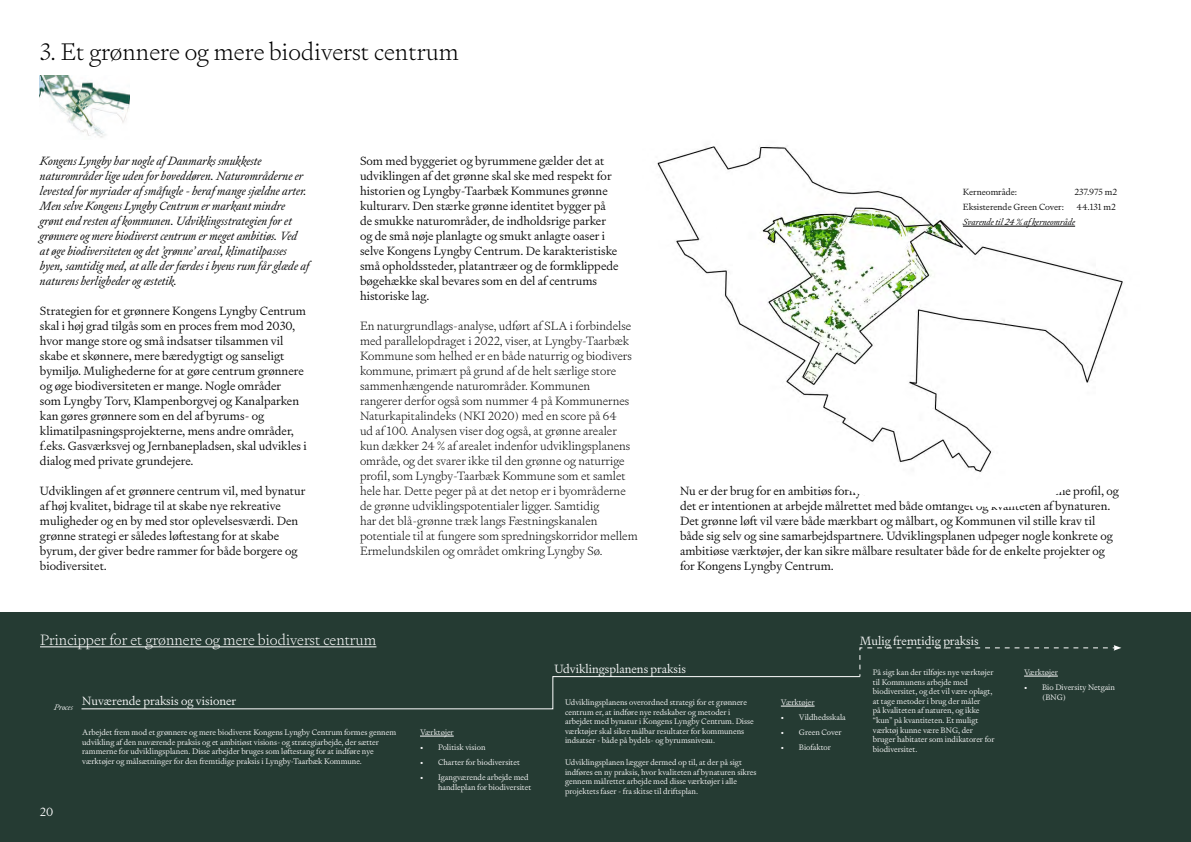
<style>
.page{position:relative;width:1191px;height:842px;background:#fff}
.page>*{position:absolute;margin:0;border:0;box-sizing:border-box;transform-origin:0 0}
.t1{font:200 24px "Signifier";color:#000001}
.t2{font:200 15px "Signifier";color:#fff}
.Body{font:300 12px/15px "Signifier";color:#000}
.Body-2{font:200 12px/15px "Signifier";color:#000}
.Body-3{font:italic 300 12px/15px "Signifier";color:#000}
.Body-4{font:300 12px/15px "Signifier";color:#000001}
.Body-5{font:300 12px "Signifier";color:#fff}
.Body-6{font:300 9px "Signifier";color:#000001}
.Body-7{font:italic 300 9px "Signifier";color:#000001}
.Note{font:300 8px/9.6px "Signifier";color:#fff}
.Note-2{font:italic 300 8px "Signifier";color:#fff}
</style>
<div class="page">
<div style="left:0;top:612px;width:1191px;height:230px;background:#253b33"></div>
<img style="left:40px;top:75px;width:90px;height:63px">
<img style="left:657px;top:146px;width:466px;height:326px">
<svg style="left:80px;top:645px;width:1041px;height:65px"></svg>
<hr style="left:40px;top:647px;width:336px;height:1px;background:#fff">
<hr style="left:420px;top:736px;width:34px;height:1px;background:#fff">
<hr style="left:781px;top:706px;width:33px;height:1px;background:#fff">
<hr style="left:1024px;top:676px;width:33px;height:1px;background:#fff">
<hr style="left:963px;top:226px;width:112px;height:1px;background:#000001">
<h2 class="t1" style="left:40px;top:37px;width:420px">3. Et grønnere og mere biodiverst centrum</h2>
<p class="Body-3" style="left:40px;top:153px;width:271px">Kongens Lyngby har nogle af Danmarks smukkeste naturområder lige uden for hoveddøren. Naturområderne er levested for myriader af småfugle - heraf mange sjældne arter.<br>Men selve Kongens Lyngby Centrum er markant mindre grønt end resten af kommunen. Udviklingsstrategien for et grønnere og mere biodiverst centrum er meget ambitiøs. Ved at øge biodiversiteten og det ’grønne’ areal, klimatilpasses byen, samtidig med, at alle der færdes i byens rum får glæde af naturens herligheder og æstetik.</p>
<p class="Body" style="left:40px;top:303px;width:268px">Strategien for et grønnere Kongens Lyngby Centrum skal i høj grad tilgås som en proces frem mod 2030, hvor mange store og små indsatser tilsammen vil skabe et skønnere, mere bæredygtigt og sanseligt bymiljø. Mulighederne for at gøre centrum grønnere og øge biodiversiteten er mange. Nogle områder<br>som Lyngby Torv, Klampenborgvej og Kanalparken kan gøres grønnere som en del af byrums- og klimatilpasningsprojekterne, mens andre områder, f.eks. Gasværksvej og Jernbanepladsen, skal udvikles i dialog med private grundejere.</p>
<p class="Body" style="left:40px;top:483px;width:267px">Udviklingen af et grønnere centrum vil, med bynatur af høj kvalitet, bidrage til at skabe nye rekreative muligheder og en by med stor oplevelsesværdi. Den grønne strategi er således løftestang for at skabe byrum, der giver bedre rammer for både borgere og biodiversitet.</p>
<p class="Body" style="left:360px;top:153px;width:260px">Som med byggeriet og byrummene gælder det at udviklingen af det grønne skal ske med respekt for historien og Lyngby-Taarbæk Kommunes grønne kulturarv. Den stærke grønne identitet bygger på de smukke naturområder, de indholdsrige parker og de små nøje planlagte og smukt anlagte oaser i selve Kongens Lyngby Centrum. De karakteristiske små opholdssteder, platantræer og de formklippede bøgehække skal bevares som en del af centrums historiske lag.</p>
<p class="Body-2" style="left:360px;top:318px;width:279px">En naturgrundlags-analyse, udført af SLA i forbindelse med parallelopdraget i 2022, viser, at Lyngby-Taarbæk Kommune som helhed er en både naturrig og biodivers kommune, primært på grund af de helt særlige store sammenhængende naturområder. Kommunen<br>rangerer derfor også som nummer 4 på Kommunernes Naturkapitalindeks (NKI 2020) med en score på 64<br>ud af 100. Analysen viser dog også, at grønne arealer kun dækker 24 % af arealet indenfor udviklingsplanens område, og det svarer ikke til den grønne og naturrige profil, som Lyngby-Taarbæk Kommune som et samlet hele har. Dette peger på at det netop er i byområderne de grønne udviklingspotentialer ligger. Samtidig<br>har det blå-grønne træk langs Fæstningskanalen potentiale til at fungere som spredningskorridor mellem Ermelundskilen og området omkring Lyngby Sø.</p>
<p class="Body-6" style="left:963px;top:186px;width:56px">Kerneområde:</p>
<p class="Body-6" style="left:1074px;top:186px;width:44px">237.975 m2</p>
<p class="Body-6" style="left:963px;top:201px;width:102px">Eksisterende Green Cover:</p>
<p class="Body-6" style="left:1076px;top:201px;width:41px">44.131 m2</p>
<p class="Body-7" style="left:963px;top:216px;width:114px">Svarende til 24 % af kerneområde</p>
<p class="Body-4" style="left:680px;top:483px;width:440px">Nu er der brug for en ambitiøs fornyelse af Kongens Lyngby Centrums grønne profil, og det er intentionen at arbejde målrettet med både omfanget og kvaliteten af bynaturen.<br>Det grønne løft vil være både mærkbart og målbart, og Kommunen vil stille krav til både sig selv og sine samarbejdspartnere. Udviklingsplanen udpeger nogle konkrete og ambitiøse værktøjer, der kan sikre målbare resultater både for de enkelte projekter og for Kongens Lyngby Centrum.</p>
<h3 class="t2" style="left:40px;top:630px;width:338px">Principper for et grønnere og mere biodiverst centrum</h3>
<p class="Note-2" style="left:54px;top:702px;width:20px">Proces</p>
<p class="Body-5" style="left:82px;top:693px;width:155px">Nuværende praksis og visioner</p>
<p class="Note" style="left:82px;top:727px;width:315px">Arbejdet frem mod et grønnere og mere biodiverst Kongens Lyngby Centrum formes gennem udvikling af den nuværende praksis og et ambitiøst visions- og strategiarbejde, der sætter rammerne for udviklingsplanen. Disse arbejder bruges som løftestang for at indføre nye værktøjer og målsætninger for den fremtidige praksis i Lyngby-Taarbæk Kommune.</p>
<p class="Note" style="left:420px;top:727px;width:35px">Værktøjer</p>
<p class="Note" style="left:420px;top:742px;width:67px">• Politisk vision</p>
<p class="Note" style="left:420px;top:757px;width:101px">• Charter for biodiversitet</p>
<p class="Note" style="left:438px;top:772px;width:95px;text-indent:-18px">• Igangværende arbejde med handleplan for biodiversitet</p>
<h3 class="Body-5" style="left:40px;top:804px;width:15px">20</h3>
<p class="Body-5" style="left:554px;top:661px;width:133px">Udviklingsplanens praksis</p>
<p class="Note" style="left:565px;top:697px;width:190px">Udviklingsplanens overordned strategi for et grønnere centrum er, at indføre nye redskaber og metoder i arbejdet med bynatur i Kongens Lyngby Centrum. Disse værktøjer skal sikre målbar resultater for kommunens indsatser - både på bydels- og byrumsniveau.</p>
<p class="Note" style="left:565px;top:757px;width:193px">Udviklingsplanen lægger dermed op til, at der på sigt indføres en ny praksis, hvor kvaliteten af bynaturen sikres gennem målrettet arbejde med disse værktøjer i alle projektets faser - fra skitse til driftsplan.</p>
<p class="Note" style="left:781px;top:697px;width:35px">Værktøjer</p>
<p class="Note" style="left:781px;top:712px;width:66px">• Vildhedsskala</p>
<p class="Note" style="left:781px;top:727px;width:62px">• Green Cover</p>
<p class="Note" style="left:781px;top:742px;width:52px">• Biofaktor</p>
<p class="Body-5" style="left:860px;top:633px;width:120px">Mulig fremtidig praksis</p>
<p class="Note" style="left:872px;top:667px;width:123px">På sigt kan der tilføjes nye værktøjer til Kommunens arbejde med biodiversitet, og det vil være oplagt, at tage metoder i brug der måler<br>på kvaliteten af naturen, og ikke “kun” på kvantiteten. Et muligt værktøj kunne være BNG, der bruger habitater som indikatorer for biodiversitet.</p>
<p class="Note" style="left:1024px;top:667px;width:35px">Værktøjer</p>
<p class="Note" style="left:1042px;top:682px;width:74px;text-indent:-18px">• Bio Diversity Netgain (BNG)</p>
</div>
